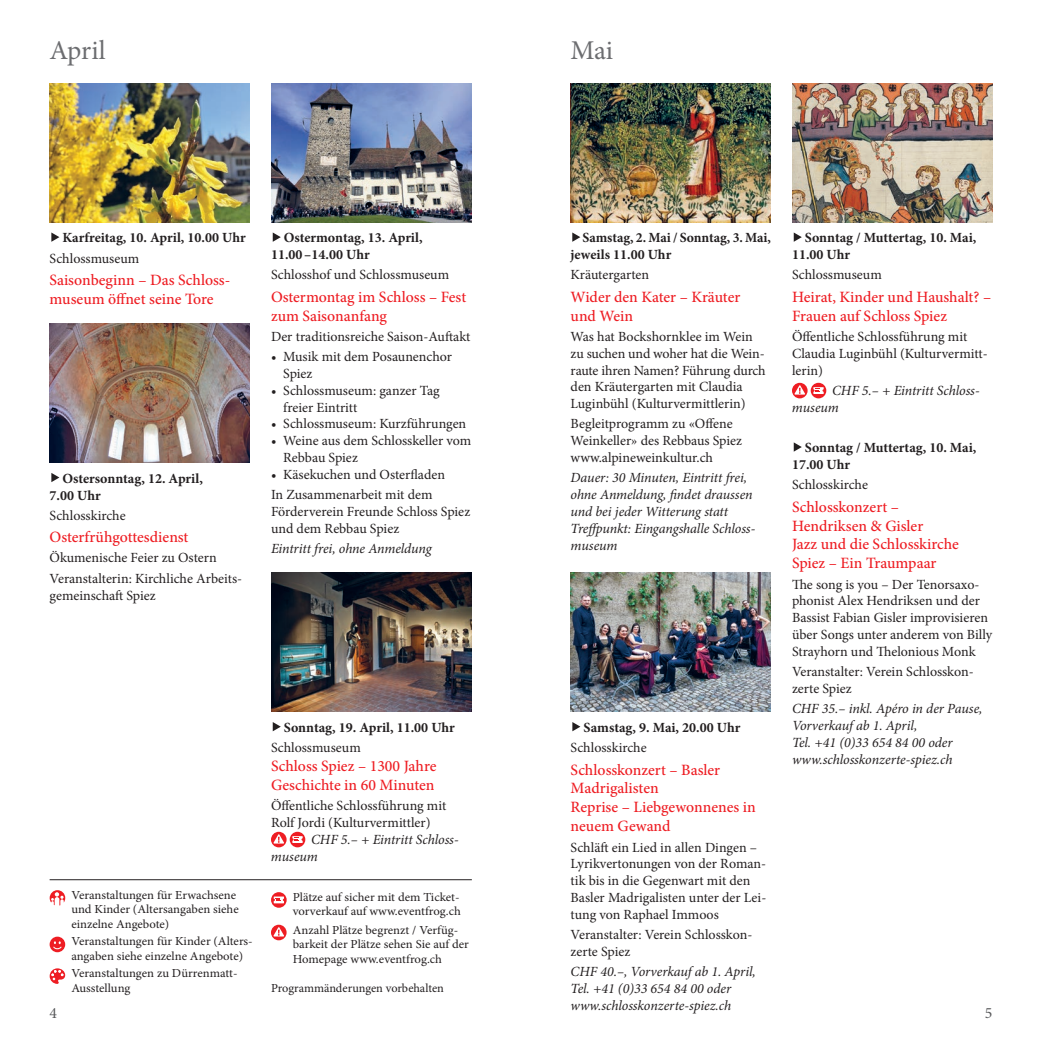
<style>
.page{position:relative;width:1042px;height:1042px;background:#fff}
.page>*{position:absolute;margin:0;border:0;box-sizing:border-box;transform-origin:0 0}
.t1{font:27.12px "Minion Pro";letter-spacing:-.01em;color:#6c6d70}
.t2{font:500 15.75px/18.9px "Minion Pro";color:#ee1d23}
.t3{font:15.75px "Minion Pro";color:#57585a}
.t4{font:14px/16.8px "Minion Pro";color:#231f20}
.t5{font:italic 14px/16.8px "Minion Pro";letter-spacing:-.005em;color:#231f20}
.t6{font:700 14px/16.8px "Minion Pro";color:#231f20}
.t7{font:12.25px/14.7px "Minion Pro";color:#231f20;scale:1.04 1}
.t8{font:12.25px "Minion Pro";color:#231f20}
</style>
<div class="page">
<img style="left:271px;top:83px;width:200px;height:139px">
<svg style="left:273px;top:232px;width:8px;height:10px"></svg>
<img style="left:271px;top:572px;width:200px;height:139px">
<svg style="left:273px;top:722px;width:8px;height:9px"></svg>
<svg style="left:271px;top:832px;width:16px;height:15px"></svg>
<svg style="left:273px;top:834px;width:11px;height:9px"></svg>
<div style="left:290px;top:832px;width:15px;height:15px;background:#ee1d23;border-radius:50%"></div>
<div style="left:292px;top:836px;width:11px;height:7px;background:#fff"></div>
<svg style="left:292px;top:837px;width:11px;height:4px"></svg>
<img style="left:570px;top:83px;width:201px;height:139px">
<svg style="left:572px;top:232px;width:8px;height:10px"></svg>
<img style="left:570px;top:572px;width:201px;height:139px">
<svg style="left:572px;top:722px;width:8px;height:9px"></svg>
<img style="left:792px;top:83px;width:200px;height:139px">
<svg style="left:794px;top:232px;width:8px;height:10px"></svg>
<svg style="left:792px;top:383px;width:15px;height:15px"></svg>
<svg style="left:794px;top:385px;width:11px;height:9px"></svg>
<div style="left:811px;top:383px;width:15px;height:15px;background:#ee1d23;border-radius:50%"></div>
<div style="left:813px;top:387px;width:10px;height:7px;background:#fff"></div>
<svg style="left:813px;top:388px;width:11px;height:4px"></svg>
<svg style="left:794px;top:442px;width:8px;height:10px"></svg>
<svg style="left:271px;top:892px;width:16px;height:16px"></svg>
<div style="left:274px;top:896px;width:10px;height:7px;background:#fff"></div>
<svg style="left:272px;top:898px;width:13px;height:3px"></svg>
<svg style="left:271px;top:924px;width:16px;height:16px"></svg>
<svg style="left:273px;top:927px;width:11px;height:9px"></svg>
<hr style="left:50px;top:879px;width:422px;height:1px;background:#231f20">
<svg style="left:50px;top:890px;width:15px;height:15px"></svg>
<div style="left:50px;top:936px;width:15px;height:16px;background:#ee1d23;border-radius:50%"></div>
<svg style="left:53px;top:941px;width:9px;height:8px"></svg>
<svg style="left:50px;top:968px;width:15px;height:16px"></svg>
<img style="left:50px;top:83px;width:200px;height:139px">
<svg style="left:51px;top:232px;width:8px;height:10px"></svg>
<img style="left:50px;top:323px;width:200px;height:139px">
<svg style="left:51px;top:473px;width:8px;height:9px"></svg>
<h1 class="t1" style="left:50px;top:33px;width:58px">April</h1>
<h1 class="t1" style="left:570px;top:33px;width:44px">Mai</h1>
<p class="t6" style="left:63px;top:229px;width:185px">Karfreitag, 10. April, 10.00 Uhr</p>
<p class="t4" style="left:50px;top:250px;width:91px">Schlossmuseum</p>
<p class="t2" style="left:50px;top:270px;width:182px">Saisonbeginn – Das Schloss&shy;museum öffnet seine Tore</p>
<p class="t6" style="left:271px;top:229px;width:153px;text-indent:13px">Ostermontag, 13. April,<br>11.00–14.00 Uhr</p>
<p class="t4" style="left:271px;top:267px;width:180px">Schlosshof und Schlossmuseum</p>
<p class="t2" style="left:271px;top:287px;width:197px">Ostermontag im Schloss – Fest zum Saisonanfang</p>
<p class="t4" style="left:271px;top:328px;width:201px">Der traditionsreiche Saison-Auftakt</p>
<p class="t4" style="left:283px;top:348px;width:170px;text-indent:-12px">• Musik mit dem Posaunenchor<br>Spiez</p>
<p class="t4" style="left:283px;top:382px;width:158px;text-indent:-12px">• Schlossmuseum: ganzer Tag freier Eintritt</p>
<p class="t4" style="left:271px;top:416px;width:197px">• Schlossmuseum: Kurzführungen</p>
<p class="t4" style="left:283px;top:432px;width:190px;text-indent:-12px">• Weine aus dem Schlosskeller vom<br>Rebbau Spiez</p>
<p class="t4" style="left:271px;top:464px;width:176px;line-height:20.3px">• Käsekuchen und Osterfladen<br>In Zusammenarbeit mit dem</p>
<p class="t4" style="left:271px;top:503px;width:201px">Förderverein Freunde Schloss Spiez und dem Rebbau Spiez</p>
<p class="t5" style="left:271px;top:540px;width:162px">Eintritt frei, ohne Anmeldung</p>
<p class="t6" style="left:570px;top:229px;width:202px;text-indent:12px">Samstag, 2. Mai / Sonntag, 3. Mai, jeweils 11.00 Uhr</p>
<p class="t4" style="left:570px;top:267px;width:80px">Kräutergarten</p>
<p class="t2" style="left:570px;top:287px;width:171px">Wider den Kater – Kräuter und Wein</p>
<p class="t4" style="left:570px;top:328px;width:197px">Was hat Bockshornklee im Wein zu suchen und woher hat die Wein&shy;raute ihren Namen? Führung durch den Kräutergarten mit Claudia<br>Luginbühl (Kulturvermittlerin)</p>
<p class="t4" style="left:570px;top:416px;width:173px">Begleitprogramm zu «Offene<br>Weinkeller» des Rebbaus Spiez www.alpineweinkultur.ch</p>
<p class="t5" style="left:570px;top:469px;width:186px">Dauer: 30 Minuten, Eintritt frei, ohne Anmeldung, findet draussen und bei jeder Witterung statt<br>Treffpunkt: Eingangshalle Schloss&shy;museum</p>
<p class="t6" style="left:792px;top:229px;width:186px;text-indent:13px">Sonntag / Muttertag, 10. Mai,<br>11.00 Uhr</p>
<p class="t4" style="left:792px;top:267px;width:91px">Schlossmuseum</p>
<p class="t2" style="left:792px;top:287px;width:201px">Heirat, Kinder und Haushalt? –<br>Frauen auf Schloss Spiez</p>
<p class="t4" style="left:792px;top:328px;width:197px">Öffentliche Schlossführung mit<br>Claudia Luginbühl (Kulturvermitt&shy;lerin)</p>
<p class="t5" style="left:792px;top:382px;width:189px;text-indent:40px">CHF 5.– + Eintritt Schloss&shy;museum</p>
<p class="t6" style="left:792px;top:439px;width:186px;text-indent:13px">Sonntag / Muttertag, 10. Mai,<br>17.00 Uhr</p>
<p class="t4" style="left:792px;top:476px;width:78px">Schlosskirche</p>
<p class="t2" style="left:792px;top:497px;width:168px">Schlosskonzert –<br>Hendriksen &amp; Gisler<br>Jazz und die Schlosskirche<br>Spiez – Ein Traumpaar</p>
<p class="t4" style="left:792px;top:576px;width:202px">The song is you – Der Tenorsaxo&shy;phonist Alex Hendriksen und der Bassist Fabian Gisler improvisieren über Songs unter anderem von Billy Strayhorn und Thelonious Monk</p>
<p class="t4" style="left:792px;top:663px;width:183px">Veranstalter: Verein Schlosskon&shy;zerte Spiez</p>
<p class="t5" style="left:792px;top:700px;width:192px">CHF 35.– inkl. Apéro in der Pause,<br>Vorverkauf ab 1. April,<br>Tel. +41 (0)33 654 84 00 oder www.schlosskonzerte-spiez.ch</p>
<p class="t6" style="left:50px;top:470px;width:155px;text-indent:13px">Ostersonntag, 12. April,<br>7.00 Uhr</p>
<p class="t4" style="left:50px;top:507px;width:78px">Schlosskirche</p>
<p class="t2" style="left:50px;top:528px;width:140px">Osterfrühgottesdienst</p>
<p class="t4" style="left:50px;top:548px;width:194px;line-height:20.3px">Ökumenische Feier zu Ostern<br>Veranstalterin: Kirchliche Arbeits-</p>
<p class="t4" style="left:50px;top:587px;width:108px">gemeinschaft Spiez</p>
<p class="t6" style="left:284px;top:719px;width:173px">Sonntag, 19. April, 11.00 Uhr</p>
<p class="t4" style="left:271px;top:739px;width:91px">Schlossmuseum</p>
<p class="t2" style="left:271px;top:756px;width:167px">Schloss Spiez – 1300 Jahre<br>Geschichte in 60 Minuten</p>
<p class="t4" style="left:271px;top:797px;width:177px">Öffentliche Schlossführung mit<br>Rolf Jordi (Kulturvermittler)</p>
<p class="t5" style="left:271px;top:831px;width:189px;text-indent:40px">CHF 5.– + Eintritt Schloss&shy;museum</p>
<p class="t6" style="left:583px;top:719px;width:158px">Samstag, 9. Mai, 20.00 Uhr</p>
<p class="t4" style="left:570px;top:739px;width:78px">Schlosskirche</p>
<p class="t2" style="left:570px;top:760px;width:187px">Schlosskonzert – Basler<br>Madrigalisten<br>Reprise – Liebgewonnenes in neuem Gewand</p>
<p class="t4" style="left:570px;top:838px;width:197px">Schläft ein Lied in allen Dingen –<br>Lyrikvertonungen von der Roman&shy;tik bis in die Gegenwart mit den<br>Basler Madrigalisten unter der Lei&shy;tung von Raphael Immoos</p>
<p class="t4" style="left:570px;top:926px;width:183px">Veranstalter: Verein Schlosskon&shy;zerte Spiez</p>
<p class="t5" style="left:570px;top:963px;width:187px">CHF 40.–, Vorverkauf ab 1. April,<br>Tel. +41 (0)33 654 84 00 oder www.schlosskonzerte-spiez.ch</p>
<p class="t7" style="left:71px;top:887px;width:162px">Veranstaltungen für Erwachsene und Kinder (Altersangaben siehe einzelne Angebote)</p>
<p class="t7" style="left:71px;top:934px;width:175px">Veranstaltungen für Kinder (Alters&shy;angaben siehe einzelne Angebote)</p>
<p class="t7" style="left:71px;top:966px;width:161px">Veranstaltungen zu Dürrenmatt-<br>Ausstellung</p>
<p class="t7" style="left:293px;top:889px;width:163px">Plätze auf sicher mit dem Ticket&shy;vorverkauf auf www.eventfrog.ch</p>
<p class="t7" style="left:293px;top:922px;width:171px">Anzahl Plätze begrenzt / Verfüg&shy;barkeit der Plätze sehen Sie auf der<br>Homepage www.eventfrog.ch</p>
<p class="t8" style="left:271px;top:980px;width:174px">Programmänderungen vorbehalten</p>
<p class="t3" style="left:50px;top:1002px;width:9px">4</p>
<p class="t3" style="left:985px;top:1002px;width:9px">5</p>
</div>
